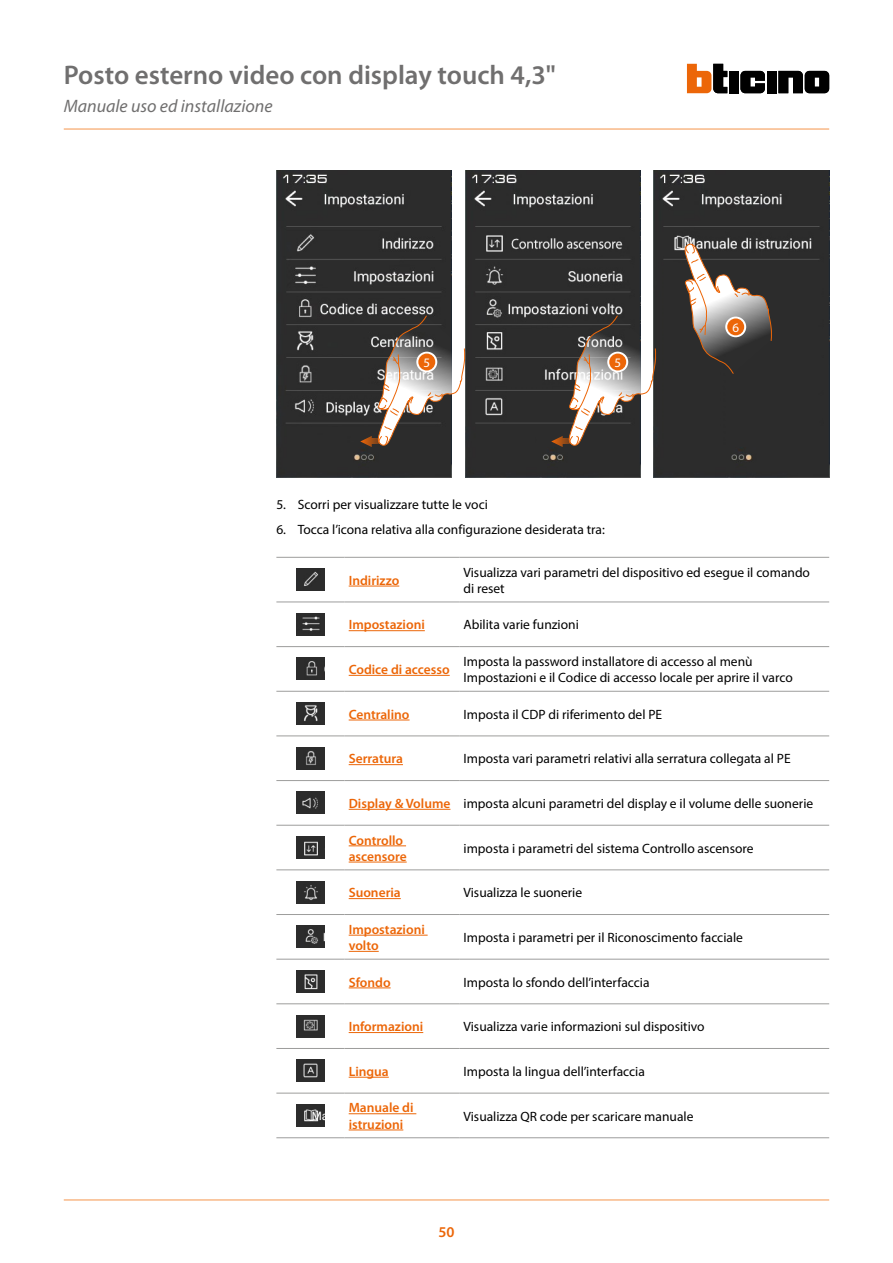
<style>
.page{position:relative;width:893px;height:1263px;background:#fff}
.page>*{position:absolute;margin:0;border:0;box-sizing:border-box;transform-origin:0 0}
.t1{font:600 27px "Myriad Pro";color:#706f6f}
.t2{font:italic 18px "Myriad Pro";color:#706f6f}
.t3{font:600 15px "Myriad Pro";color:#ec6608}
.t4{font:13.5px/16.2px "Myriad Pro";color:#000}
.t5{font:600 13.5px/16.2px "Myriad Pro";color:#ec6608}
.t6{font:13.05px "Myriad Pro";color:#fff}
.s1{font-weight:600;color:#ec6608}
</style>
<div class="page">
<hr style="left:64px;top:128px;width:765px;height:2px;background:#f8b887">
<hr style="left:64px;top:1199px;width:765px;height:2px;background:#f8b887">
<svg style="left:740px;top:71px;width:25px;height:22px"></svg>
<div style="left:767px;top:71px;width:10px;height:22px;background:#000"></div>
<div style="left:729px;top:71px;width:10px;height:22px;background:#000"></div>
<svg style="left:687px;top:64px;width:40px;height:29px"></svg>
<svg style="left:778px;top:71px;width:51px;height:22px"></svg>
<img style="left:276px;top:170px;width:176px;height:308px">
<img style="left:465px;top:170px;width:175px;height:308px">
<div style="left:654px;top:170px;width:175px;height:308px;background:#2c2c2c"></div>
<hr style="left:276px;top:557px;width:68px;height:1px;background:#9d9d9c">
<hr style="left:344px;top:557px;width:115px;height:1px;background:#9d9d9c">
<hr style="left:459px;top:557px;width:370px;height:1px;background:#9d9d9c">
<hr style="left:276px;top:602px;width:68px;height:1px;background:#9d9d9c">
<hr style="left:344px;top:602px;width:115px;height:1px;background:#9d9d9c">
<hr style="left:459px;top:602px;width:370px;height:1px;background:#9d9d9c">
<hr style="left:276px;top:646px;width:68px;height:1px;background:#9d9d9c">
<hr style="left:344px;top:646px;width:115px;height:1px;background:#9d9d9c">
<hr style="left:459px;top:646px;width:370px;height:1px;background:#9d9d9c">
<hr style="left:276px;top:691px;width:68px;height:1px;background:#9d9d9c">
<hr style="left:344px;top:691px;width:115px;height:1px;background:#9d9d9c">
<hr style="left:459px;top:691px;width:370px;height:1px;background:#9d9d9c">
<hr style="left:276px;top:735px;width:68px;height:1px;background:#9d9d9c">
<hr style="left:344px;top:735px;width:115px;height:1px;background:#9d9d9c">
<hr style="left:459px;top:735px;width:370px;height:1px;background:#9d9d9c">
<hr style="left:276px;top:780px;width:68px;height:1px;background:#9d9d9c">
<hr style="left:344px;top:780px;width:115px;height:1px;background:#9d9d9c">
<hr style="left:459px;top:780px;width:370px;height:1px;background:#9d9d9c">
<hr style="left:276px;top:825px;width:68px;height:1px;background:#9d9d9c">
<hr style="left:344px;top:825px;width:115px;height:1px;background:#9d9d9c">
<hr style="left:459px;top:825px;width:370px;height:1px;background:#9d9d9c">
<hr style="left:276px;top:869px;width:68px;height:1px;background:#9d9d9c">
<hr style="left:344px;top:869px;width:115px;height:1px;background:#9d9d9c">
<hr style="left:459px;top:869px;width:370px;height:1px;background:#9d9d9c">
<hr style="left:276px;top:914px;width:68px;height:1px;background:#9d9d9c">
<hr style="left:344px;top:914px;width:115px;height:1px;background:#9d9d9c">
<hr style="left:459px;top:914px;width:370px;height:1px;background:#9d9d9c">
<hr style="left:276px;top:959px;width:68px;height:1px;background:#9d9d9c">
<hr style="left:344px;top:959px;width:115px;height:1px;background:#9d9d9c">
<hr style="left:459px;top:959px;width:370px;height:1px;background:#9d9d9c">
<hr style="left:276px;top:1003px;width:68px;height:1px;background:#9d9d9c">
<hr style="left:344px;top:1003px;width:115px;height:1px;background:#9d9d9c">
<hr style="left:459px;top:1003px;width:370px;height:1px;background:#9d9d9c">
<hr style="left:276px;top:1048px;width:68px;height:1px;background:#9d9d9c">
<hr style="left:344px;top:1048px;width:115px;height:1px;background:#9d9d9c">
<hr style="left:459px;top:1048px;width:370px;height:1px;background:#9d9d9c">
<hr style="left:276px;top:1093px;width:68px;height:1px;background:#9d9d9c">
<hr style="left:344px;top:1093px;width:115px;height:1px;background:#9d9d9c">
<hr style="left:459px;top:1093px;width:370px;height:1px;background:#9d9d9c">
<hr style="left:276px;top:1137px;width:68px;height:1px;background:#9d9d9c">
<hr style="left:344px;top:1137px;width:115px;height:1px;background:#9d9d9c">
<hr style="left:459px;top:1137px;width:370px;height:1px;background:#9d9d9c">
<img style="left:296px;top:569px;width:28px;height:22px">
<hr style="left:349px;top:586px;width:50px;height:1px;background:#ec6608">
<img style="left:296px;top:613px;width:28px;height:22px">
<hr style="left:349px;top:630px;width:76px;height:1px;background:#ec6608">
<img style="left:296px;top:658px;width:28px;height:22px">
<hr style="left:349px;top:675px;width:101px;height:1px;background:#ec6608">
<img style="left:296px;top:703px;width:28px;height:21px">
<hr style="left:349px;top:720px;width:61px;height:1px;background:#ec6608">
<img style="left:296px;top:747px;width:28px;height:22px">
<hr style="left:349px;top:764px;width:54px;height:1px;background:#ec6608">
<img style="left:296px;top:792px;width:28px;height:22px">
<hr style="left:349px;top:809px;width:101px;height:1px;background:#ec6608">
<img style="left:296px;top:836px;width:28px;height:22px">
<hr style="left:349px;top:845px;width:57px;height:1px;background:#ec6608">
<hr style="left:349px;top:862px;width:58px;height:1px;background:#ec6608">
<img style="left:296px;top:881px;width:28px;height:22px">
<hr style="left:349px;top:898px;width:52px;height:1px;background:#ec6608">
<img style="left:296px;top:926px;width:28px;height:22px">
<hr style="left:349px;top:935px;width:79px;height:1px;background:#ec6608">
<hr style="left:349px;top:951px;width:30px;height:1px;background:#ec6608">
<img style="left:296px;top:970px;width:28px;height:22px">
<hr style="left:349px;top:987px;width:42px;height:1px;background:#ec6608">
<img style="left:296px;top:1015px;width:28px;height:22px">
<hr style="left:349px;top:1032px;width:74px;height:1px;background:#ec6608">
<img style="left:296px;top:1060px;width:28px;height:22px">
<hr style="left:349px;top:1077px;width:40px;height:1px;background:#ec6608">
<img style="left:296px;top:1104px;width:28px;height:22px">
<hr style="left:349px;top:1113px;width:67px;height:1px;background:#ec6608">
<hr style="left:349px;top:1129px;width:54px;height:1px;background:#ec6608">
<svg style="left:372px;top:439px;width:6px;height:5px"></svg>
<svg style="left:360px;top:436px;width:12px;height:11px"></svg>
<svg style="left:378px;top:315px;width:87px;height:131px"></svg>
<svg style="left:416px;top:352px;width:21px;height:20px"></svg>
<div style="left:418px;top:353px;width:17px;height:17px;background:#ec6608;border-radius:50%"></div>
<svg style="left:684px;top:243px;width:88px;height:132px;background:#6e6864"></svg>
<svg style="left:551px;top:315px;width:105px;height:132px"></svg>
<svg style="left:607px;top:352px;width:21px;height:20px"></svg>
<div style="left:609px;top:353px;width:17px;height:17px;background:#ec6608;border-radius:50%"></div>
<svg style="left:725px;top:317px;width:21px;height:20px"></svg>
<div style="left:727px;top:318px;width:17px;height:17px;background:#ec6608;border-radius:50%"></div>
<h1 class="t1" style="left:64px;top:58px;width:494px">Posto esterno video con display touch 4,3"</h1>
<h2 class="t2" style="left:64px;top:95px;width:210px">Manuale uso ed installazione</h2>
<p class="t6" style="left:423px;top:354px;width:8px">5</p>
<p class="t6" style="left:614px;top:354px;width:8px">5</p>
<p class="t4" style="left:276px;top:496px;width:213px">5. Scorri per visualizzare tutte le voci</p>
<p class="t4" style="left:276px;top:521px;width:330px">6. Tocca l’icona relativa alla configurazione desiderata tra:</p>
<p class="t6" style="left:732px;top:319px;width:8px">6</p>
<p class="t5" style="left:349px;top:572px;width:52px">Indirizzo</p>
<p class="t4" style="left:463px;top:564px;width:348px">Visualizza vari parametri del dispositivo ed esegue il comando di reset</p>
<p class="t5" style="left:349px;top:616px;width:78px">Impostazioni</p>
<p class="t4" style="left:463px;top:616px;width:117px">Abilita varie funzioni</p>
<p class="t5" style="left:349px;top:661px;width:103px">Codice di accesso</p>
<p class="t4" style="left:463px;top:653px;width:331px">Imposta la password installatore di accesso al menù<br>Impostazioni e il Codice di accesso locale per aprire il varco</p>
<p class="t5" style="left:349px;top:706px;width:62px">Centralino</p>
<p class="t4" style="left:463px;top:706px;width:200px">Imposta il CDP di riferimento del PE</p>
<p class="t5" style="left:349px;top:750px;width:56px">Serratura</p>
<p class="t4" style="left:463px;top:750px;width:329px">Imposta vari parametri relativi alla serratura collegata al PE</p>
<p class="t4" style="left:349px;top:795px;width:466px"><span class="s1">Display &amp; Volume</span> imposta alcuni parametri del display e il volume delle suonerie</p>
<p class="t5" style="left:349px;top:831px;width:60px">Controllo ascensore</p>
<p class="t4" style="left:463px;top:840px;width:292px">imposta i parametri del sistema Controllo ascensore</p>
<p class="t5" style="left:349px;top:884px;width:54px">Suoneria</p>
<p class="t4" style="left:463px;top:884px;width:120px">Visualizza le suonerie</p>
<p class="t5" style="left:349px;top:921px;width:78px">Impostazioni volto</p>
<p class="t4" style="left:463px;top:929px;width:281px">Imposta i parametri per il Riconoscimento facciale</p>
<p class="t5" style="left:349px;top:973px;width:43px">Sfondo</p>
<p class="t4" style="left:463px;top:974px;width:188px">Imposta lo sfondo dell’interfaccia</p>
<p class="t5" style="left:349px;top:1018px;width:76px">Informazioni</p>
<p class="t4" style="left:463px;top:1018px;width:243px">Visualizza varie informazioni sul dispositivo</p>
<p class="t5" style="left:349px;top:1063px;width:42px">Lingua</p>
<p class="t4" style="left:463px;top:1063px;width:183px">Imposta la lingua dell’interfaccia</p>
<p class="t5" style="left:349px;top:1099px;width:66px">Manuale di istruzioni</p>
<p class="t4" style="left:463px;top:1108px;width:231px">Visualizza QR code per scaricare manuale</p>
<p class="t3" style="left:438px;top:1222px;width:18px">50</p>
</div>
